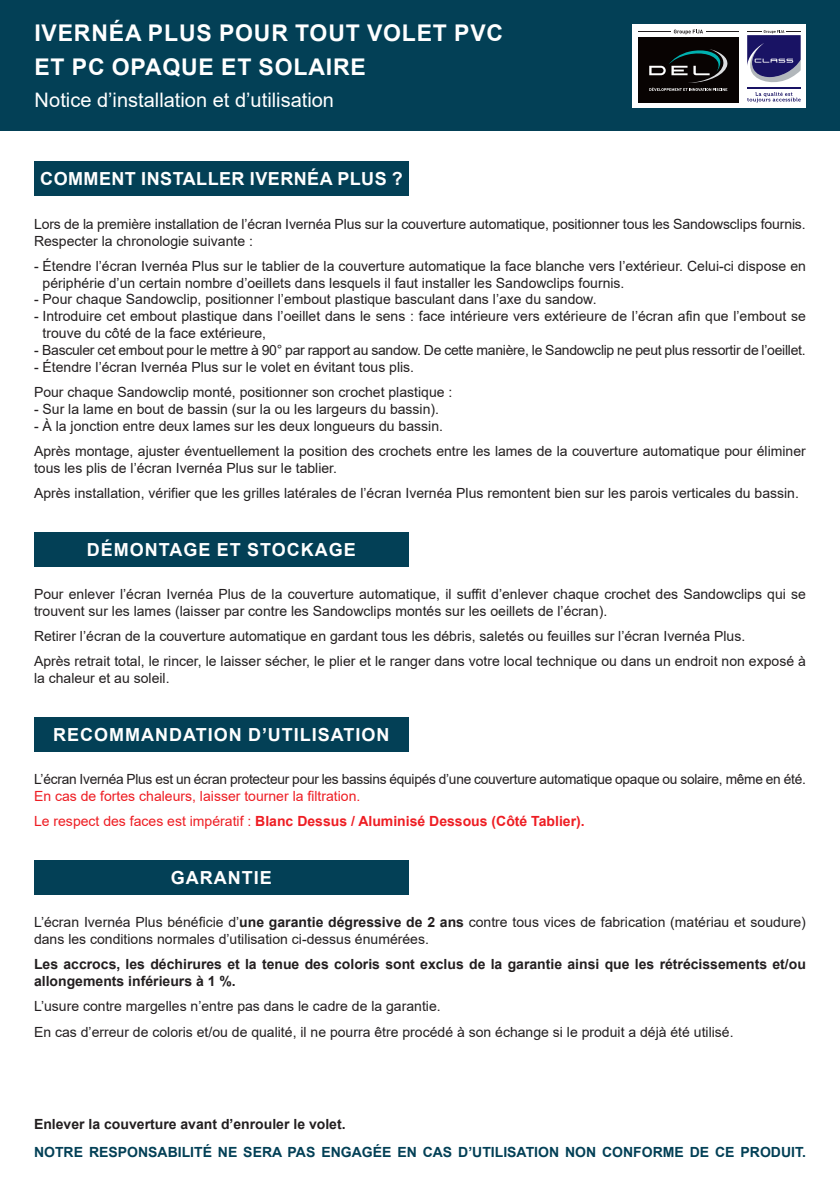
<style>
.page{position:relative;width:840px;height:1191px;background:#fff}
.page>*{position:absolute;margin:0;border:0;box-sizing:border-box;transform-origin:0 0}
.t1{font:700 23px/33.6px "Arial";letter-spacing:.035em;color:#fff}
.t2{font:20px "Arial";color:#fff}
.t3{font:700 18px "Arial";letter-spacing:.055em;color:#fff}
.t4{font:700 18px "Arial";letter-spacing:.025em;color:#fff}
.t5{font:14px/16.8px "Arial";color:#231f20}
.t6{font:14px "Arial";letter-spacing:-.02em;color:#231f20}
.t7{font:700 14px/16.8px "Arial";color:#231f20}
.t8{font:14px/25.2px "Arial";color:#ee1d23}
.t9{font:700 14px "Arial";color:#034056}
.s1{font-weight:700}
</style>
<div class="page">
<div style="left:34px;top:162px;width:374px;height:34px;background:#034056"></div>
<div style="left:34px;top:532px;width:374px;height:34px;background:#034056"></div>
<div style="left:34px;top:717px;width:374px;height:34px;background:#034056"></div>
<div style="left:34px;top:860px;width:374px;height:34px;background:#034056"></div>
<div style="left:0;top:0;width:839px;height:130px;background:#034056"></div>
<div style="left:632px;top:24px;width:173px;height:84px;background:#fff"></div>
<div style="left:637px;top:37px;width:101px;height:65px;background:#080302"></div>
<svg style="left:673px;top:30px;width:29px;height:4px"></svg>
<hr style="left:637px;top:31px;width:33px;height:1px;background:#231f20">
<hr style="left:705px;top:31px;width:33px;height:1px;background:#231f20">
<svg style="left:649px;top:49px;width:79px;height:42px"></svg>
<hr style="left:746px;top:87px;width:54px;height:2px;background:#191364">
<svg style="left:747px;top:30px;width:53px;height:53px"></svg>
<svg style="left:747px;top:92px;width:53px;height:10px"></svg>
<h1 class="t1" style="left:34px;top:16px;width:470px">IVERNÉA PLUS POUR TOUT VOLET PVC<br>ET PC OPAQUE ET SOLAIRE</h1>
<h2 class="t2" style="left:34px;top:86px;width:301px">Notice d’installation et d’utilisation</h2>
<p class="t4" style="left:40px;top:166px;width:364px">COMMENT INSTALLER IVERNÉA PLUS ?</p>
<p class="t5" style="left:34px;top:215px;width:772px">Lors de la première installation de l’écran Ivernéa Plus sur la couverture automatique, positionner tous les Sandowsclips fournis.<br>Respecter la chronologie suivante :</p>
<p class="t5" style="left:43px;top:257px;width:764px;text-indent:-9px">- Étendre l’écran Ivernéa Plus sur le tablier de la couverture automatique la face blanche vers l’extérieur. Celui-ci dispose en périphérie d’un certain nombre d’oeillets dans lesquels il faut installer les Sandowclips fournis.</p>
<p class="t5" style="left:34px;top:291px;width:563px">- Pour chaque Sandowclip, positionner l’embout plastique basculant dans l’axe du sandow.</p>
<p class="t5" style="left:43px;top:308px;width:764px;text-indent:-9px">- Introduire cet embout plastique dans l’oeillet dans le sens : face intérieure vers extérieure de l’écran afin que l’embout se trouve du côté de la face extérieure,</p>
<p class="t6" style="left:34px;top:340px;width:772px">- Basculer cet embout pour le mettre à 90° par rapport au sandow. De cette manière, le Sandowclip ne peut plus ressortir de l’oeillet.</p>
<p class="t5" style="left:34px;top:354px;width:419px;line-height:25.2px">- Étendre l’écran Ivernéa Plus sur le volet en évitant tous plis.<br>Pour chaque Sandowclip monté, positionner son crochet plastique :</p>
<p class="t5" style="left:34px;top:400px;width:406px">- Sur la lame en bout de bassin (sur la ou les largeurs du bassin).</p>
<p class="t5" style="left:34px;top:413px;width:772px;line-height:25.2px">- À la jonction entre deux lames sur les deux longueurs du bassin.<br>Après montage, ajuster éventuellement la position des crochets entre les lames de la couverture automatique pour éliminer</p>
<p class="t5" style="left:34px;top:455px;width:766px;line-height:25.2px">tous les plis de l’écran Ivernéa Plus sur le tablier.<br>Après installation, vérifier que les grilles latérales de l’écran Ivernéa Plus remontent bien sur les parois verticales du bassin.</p>
<p class="t3" style="left:87px;top:536px;width:270px">DÉMONTAGE ET STOCKAGE</p>
<p class="t5" style="left:34px;top:585px;width:773px">Pour enlever l’écran Ivernéa Plus de la couverture automatique, il suffit d’enlever chaque crochet des Sandowclips qui se trouvent sur les lames (laisser par contre les Sandowclips montés sur les oeillets de l’écran).</p>
<p class="t5" style="left:34px;top:623px;width:772px;line-height:25.2px">Retirer l’écran de la couverture automatique en gardant tous les débris, saletés ou feuilles sur l’écran Ivernéa Plus.<br>Après retrait total, le rincer, le laisser sécher, le plier et le ranger dans votre local technique ou dans un endroit non exposé à</p>
<p class="t5" style="left:34px;top:670px;width:137px">la chaleur et au soleil.</p>
<p class="t3" style="left:53px;top:722px;width:337px">RECOMMANDATION D’UTILISATION</p>
<p class="t6" style="left:34px;top:769px;width:772px">L’écran Ivernéa Plus est un écran protecteur pour les bassins équipés d’une couverture automatique opaque ou solaire, même en été.</p>
<p class="t8" style="left:34px;top:783px;width:552px">En cas de fortes chaleurs, laisser tourner la filtration.<br>Le respect des faces est impératif : <span class="s1">Blanc Dessus / Aluminisé Dessous (Côté Tablier).</span></p>
<p class="t3" style="left:171px;top:865px;width:102px">GARANTIE</p>
<p class="t5" style="left:34px;top:913px;width:773px">L’écran Ivernéa Plus bénéficie d’<span class="s1">une garantie dégressive de 2 ans</span> contre tous vices de fabrication (matériau et soudure) dans les conditions normales d’utilisation ci-dessus énumérées.</p>
<p class="t7" style="left:34px;top:956px;width:773px">Les accrocs, les déchirures et la tenue des coloris sont exclus de la garantie ainsi que les rétrécissements et/ou allongements inférieurs à 1 %.</p>
<p class="t5" style="left:34px;top:993px;width:700px;line-height:25.2px">L’usure contre margelles n’entre pas dans le cadre de la garantie.<br>En cas d’erreur de coloris et/ou de qualité, il ne pourra être procédé à son échange si le produit a déjà été utilisé.</p>
<p class="t7" style="left:34px;top:1115px;width:313px">Enlever la couverture avant d’enrouler le volet.</p>
<p class="t9" style="left:34px;top:1142px;width:773px">NOTRE RESPONSABILITÉ NE SERA PAS ENGAGÉE EN CAS D’UTILISATION NON CONFORME DE CE PRODUIT.</p>
</div>
